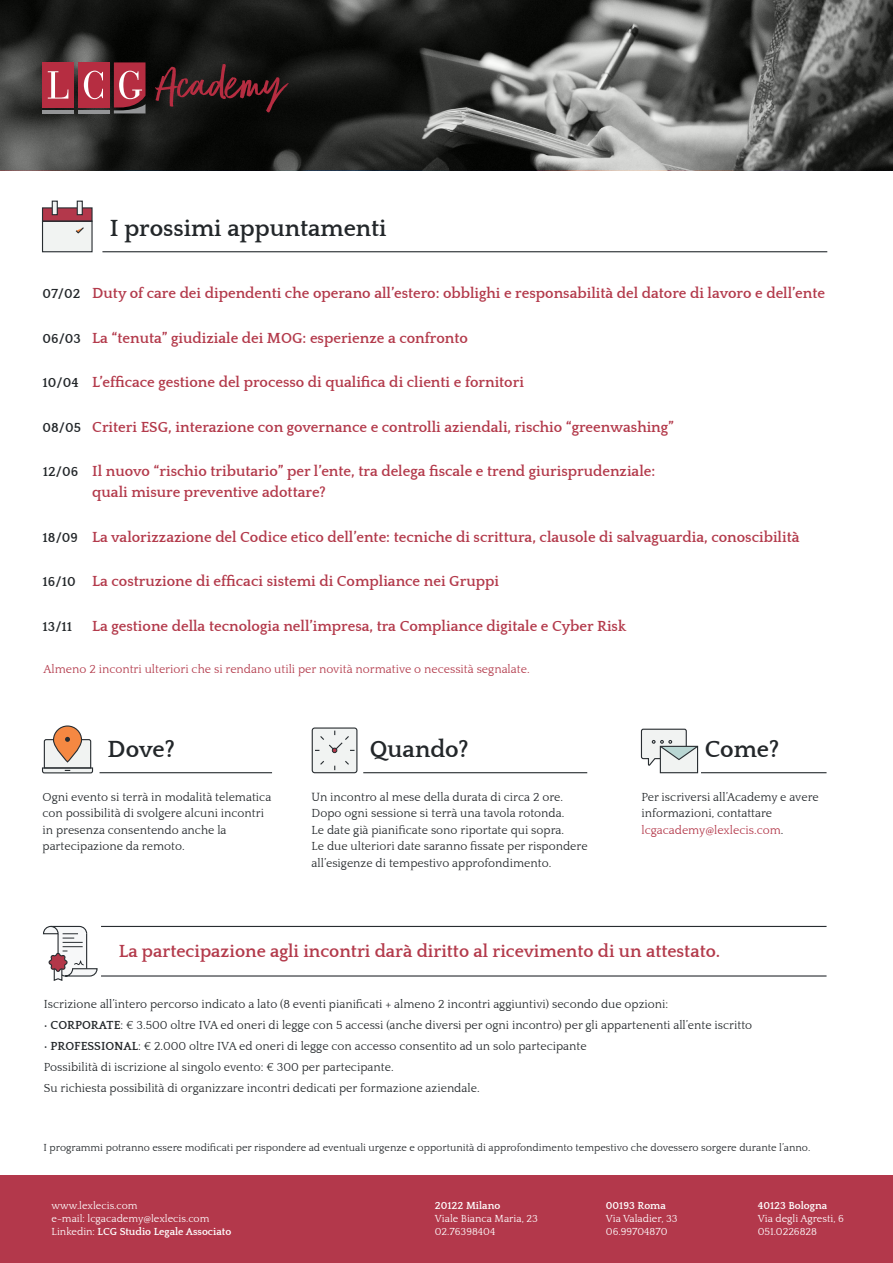
<style>
.page{position:relative;width:893px;height:1263px;background:#fff}
.page>*{position:absolute;margin:0;border:0;box-sizing:border-box;transform-origin:0 0}
.t1{font:700 24px "Quattrocento";color:#23272a}
.t2{font:700 18px "Quattrocento";color:#b33a4b}
.t3{font:700 15px/21px "Quattrocento";color:#b33a4b}
.t4{font:700 13.5px "Quattrocento";color:#23272a}
.t5{font:12px/16.5px "Quattrocento";color:#23272a}
.t6{font:12px "Quattrocento";color:#b33a4b}
.t7{font:10.5px/12.6px "Quattrocento";color:#fff}
.t8{font:10.5px "Quattrocento";color:#23272a}
.t9{font:700 10.5px "Quattrocento";color:#fff}
.s1{font-size:13.5px;color:#23272a}
.s2{color:#b33749}
.s3{font-weight:700}
</style>
<div class="page">
<div style="left:54px;top:726px;width:28px;height:36px;background:#f58842;border-radius:14px"></div>
<div style="left:0;top:1176px;width:893px;height:87px;background:#b3384b"></div>
<svg style="left:43px;top:925px;width:55px;height:56px"></svg>
<svg style="left:0;top:0;width:893px;height:170px;background:#434442"></svg>
<div style="left:43px;top:62px;width:31px;height:45px;background:#b62d41"></div>
<div style="left:78px;top:62px;width:32px;height:45px;background:#b62d41"></div>
<svg style="left:48px;top:71px;width:20px;height:28px"></svg>
<svg style="left:84px;top:71px;width:19px;height:28px"></svg>
<svg style="left:114px;top:62px;width:32px;height:51px;background:#a94755"></svg>
<hr style="left:43px;top:110px;width:31px;height:3px;background:#949597">
<hr style="left:78px;top:110px;width:32px;height:3px;background:#949597">
<svg style="left:155px;top:64px;width:134px;height:49px;background:#33181a"></svg>
<div style="left:43px;top:221px;width:49px;height:31px;background:#f1f3f2"></div>
<div style="left:43px;top:208px;width:49px;height:13px;background:#b3384b"></div>
<div style="left:42px;top:221px;width:51px;height:31px;border:1px solid #282d31"></div>
<div style="left:42px;top:207px;width:51px;height:15px;border:1px solid #282d31"></div>
<div style="left:52px;top:201px;width:5px;height:14px;background:#f1f3f2"></div>
<div style="left:77px;top:201px;width:5px;height:14px;background:#f1f3f2"></div>
<div style="left:52px;top:201px;width:6px;height:14px;border:1px solid #282d31"></div>
<div style="left:77px;top:201px;width:6px;height:14px;border:1px solid #282d31"></div>
<svg style="left:75px;top:227px;width:9px;height:7px"></svg>
<hr style="left:102px;top:251px;width:725px;height:1px;background:#282d31">
<hr style="left:100px;top:772px;width:172px;height:1px;background:#282d31">
<hr style="left:101px;top:975px;width:725px;height:1px;background:#282d31">
<hr style="left:101px;top:926px;width:725px;height:1px;background:#282d31">
<div style="left:53px;top:725px;width:29px;height:37px;border:1px solid #282d31;border-radius:14px"></div>
<svg style="left:42px;top:737px;width:52px;height:37px"></svg>
<hr style="left:363px;top:772px;width:224px;height:1px;background:#282d31">
<hr style="left:701px;top:772px;width:125px;height:1px;background:#282d31">
<div style="left:312px;top:728px;width:45px;height:45px;background:#f1f3f2;border-radius:2px"></div>
<div style="left:312px;top:727px;width:45px;height:46px;border:1px solid #282d31;border-radius:2px"></div>
<svg style="left:315px;top:731px;width:39px;height:22px"></svg>
<div style="left:660px;top:746px;width:38px;height:27px;background:#f1f3f2"></div>
<div style="left:660px;top:746px;width:38px;height:27px;border:1px solid #282d31"></div>
<svg style="left:640px;top:728px;width:59px;height:39px"></svg>
<h1 class="t1" style="left:110px;top:216px;width:278px">I prossimi appuntamenti</h1>
<p class="t3" style="left:43px;top:283px;width:784px"><span class="s1">07/02</span> Duty of care dei dipendenti che operano all’estero: obblighi e responsabilità del datore di lavoro e dell’ente</p>
<p class="t3" style="left:43px;top:328px;width:427px"><span class="s1">06/03</span> La “tenuta” giudiziale dei MOG: esperienze a confronto</p>
<p class="t3" style="left:43px;top:372px;width:483px"><span class="s1">10/04</span> L’efficace gestione del processo di qualifica di clienti e fornitori</p>
<p class="t3" style="left:43px;top:417px;width:633px"><span class="s1">08/05</span> Criteri ESG, interazione con governance e controlli aziendali, rischio “greenwashing”</p>
<p class="t3" style="left:92px;top:461px;width:564px;text-indent:-49px"><span class="s1">12/06</span> Il nuovo “rischio tributario” per l’ente, tra delega fiscale e trend giurisprudenziale: quali misure preventive adottare?</p>
<p class="t3" style="left:43px;top:527px;width:758px"><span class="s1">18/09</span> La valorizzazione del Codice etico dell’ente: tecniche di scrittura, clausole di salvaguardia, conoscibilità</p>
<p class="t3" style="left:43px;top:571px;width:458px"><span class="s1">16/10</span> La costruzione di efficaci sistemi di Compliance nei Gruppi</p>
<p class="t4" style="left:43px;top:619px;width:31px">13/11</p>
<p class="t3" style="left:92px;top:616px;width:535px">La gestione della tecnologia nell’impresa, tra Compliance digitale e Cyber Risk</p>
<p class="t6" style="left:44px;top:663px;width:488px">Almeno 2 incontri ulteriori che si rendano utili per novità normative o necessità segnalate.</p>
<h1 class="t1" style="left:108px;top:737px;width:69px">Dove?</h1>
<p class="t5" style="left:43px;top:789px;width:230px">Ogni evento si terrà in modalità telematica con possibilità di svolgere alcuni incontri in presenza consentendo anche la partecipazione da remoto.</p>
<h1 class="t1" style="left:370px;top:737px;width:100px">Quando?</h1>
<h1 class="t1" style="left:705px;top:737px;width:76px">Come?</h1>
<p class="t5" style="left:312px;top:789px;width:278px">Un incontro al mese della durata di circa 2 ore.<br>Dopo ogni sessione si terrà una tavola rotonda.<br>Le date già pianificate sono riportate qui sopra.<br>Le due ulteriori date saranno fissate per rispondere all’esigenze di tempestivo approfondimento.</p>
<p class="t5" style="left:641px;top:789px;width:179px">Per iscriversi all’Academy e avere informazioni, contattare <span class="s2">lcgacademy@lexlecis.com</span>.</p>
<h2 class="t2" style="left:119px;top:941px;width:603px">La partecipazione agli incontri darà diritto al ricevimento di un attestato.</h2>
<p class="t5" style="left:44px;top:996px;width:626px">Iscrizione all’intero percorso indicato a lato (8 eventi pianificati + almeno 2 incontri aggiuntivi) secondo due opzioni:</p>
<p class="t5" style="left:44px;top:1017px;width:710px">• <span class="s3">CORPORATE</span>: € 3.500 oltre IVA ed oneri di legge con 5 accessi (anche diversi per ogni incontro) per gli appartenenti all’ente iscritto</p>
<p class="t5" style="left:44px;top:1036px;width:544px;line-height:21px">• <span class="s3">PROFESSIONAL</span>: € 2.000 oltre IVA ed oneri di legge con accesso consentito ad un solo partecipante<br>Possibilità di iscrizione al singolo evento: € 300 per partecipante.<br>Su richiesta possibilità di organizzare incontri dedicati per formazione aziendale.</p>
<p class="t8" style="left:44px;top:1142px;width:768px">I programmi potranno essere modificati per rispondere ad eventuali urgenze e opportunità di approfondimento tempestivo che dovessero sorgere durante l’anno.</p>
<p class="t7" style="left:52px;top:1200px;width:181px">www.lexlecis.com<br>e-mail: lcgacademy@lexlecis.com<br>Linkedin: <span class="s3">LCG Studio Legale Associato</span></p>
<p class="t9" style="left:435px;top:1200px;width:67px">20122 Milano</p>
<p class="t7" style="left:435px;top:1212px;width:104px">Viale Bianca Maria, 23<br>02.76398404</p>
<p class="t9" style="left:606px;top:1200px;width:61px">00193 Roma</p>
<p class="t7" style="left:606px;top:1212px;width:73px">Via Valadier, 33<br>06.99704870</p>
<p class="t9" style="left:758px;top:1200px;width:71px">40123 Bologna</p>
<p class="t7" style="left:758px;top:1212px;width:88px">Via degli Agresti, 6<br>051.0226828</p>
</div>
